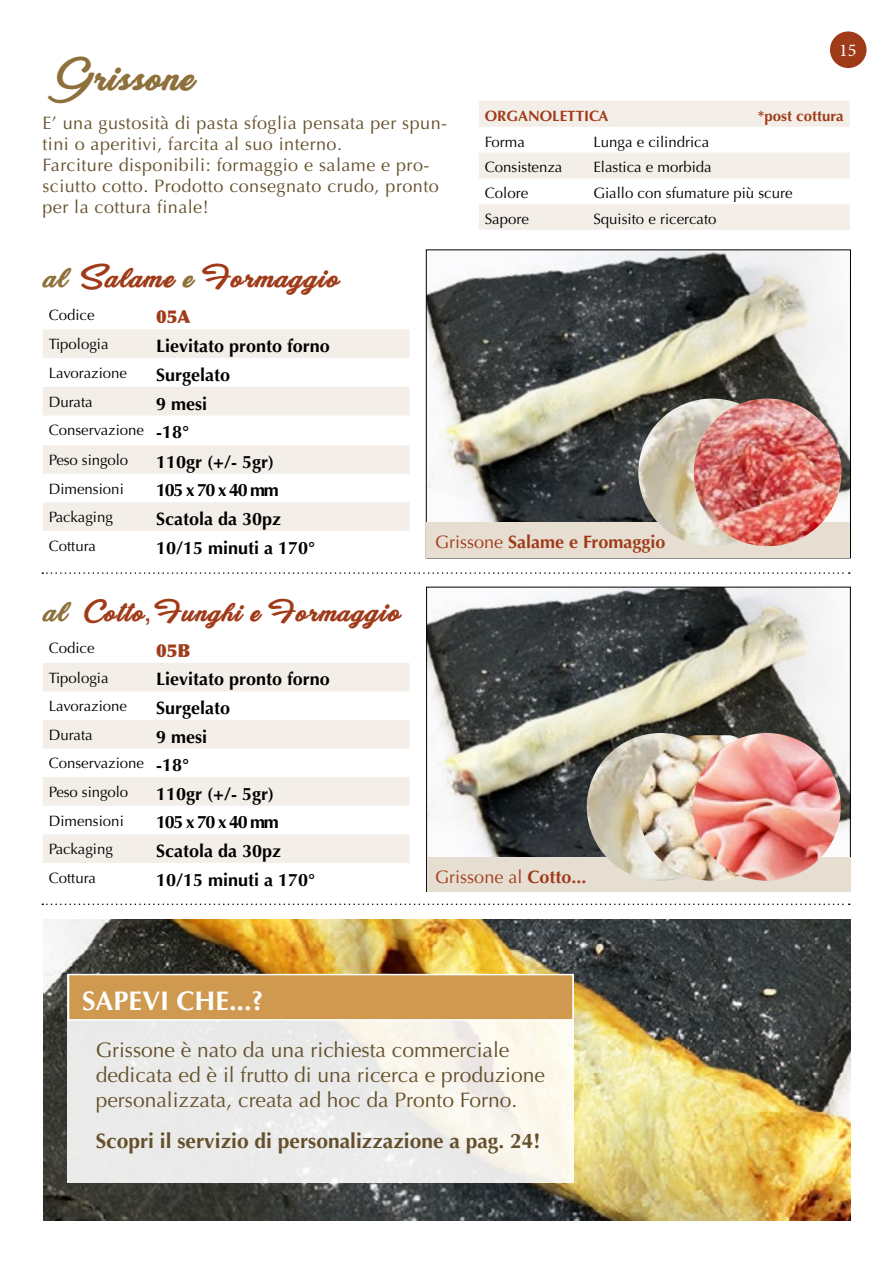
<style>
.page{position:relative;width:893px;height:1263px;background:#fff}
.page>*{position:absolute;margin:0;border:0;box-sizing:border-box;transform-origin:0 0}
.t1{font:40.5px "Eyes Wide Open Bold Personal Use";letter-spacing:.025em;color:#8e703c}
.t2{font:30px "Eyes Wide Open Bold Personal Use";letter-spacing:.05em;color:#a03b19}
.t3{font:28.5px "Eyes Wide Open Bold Personal Use";letter-spacing:.05em;color:#a03b19}
.t4{font:700 27px "Optima";color:#fff}
.t5{font:21px/25.2px "Optima";color:#64502b}
.t6{font:700 21px "Optima";color:#64502b}
.t7{font:18px/21px "Optima";letter-spacing:.025em;color:#64502b}
.t8{font:700 18px "Optima";color:#000}
.t9{font:700 18px "Optima";color:#a03b19}
.t10{font:18px "Optima";color:#a03b19}
.t11{font:900 18px "Optima";color:#a03b19}
.t12{font:18px "Minion Pro";color:#fff}
.t13{font:15px/29.7px "Optima";color:#000}
.t14{font:700 15px "Optima";color:#a03b19}
.s1{color:#8e703c}
.s2{font-weight:700;font-size:18px}
.s3{font-weight:400}
.s4{font-size:30px;color:#8e703c}
.s5{font-family:"Arial"}
.s6{font-size:30px}
.s7{font-weight:700}
</style>
<div class="page">
<svg style="left:42px;top:903px;width:808px;height:2px"></svg>
<svg style="left:479px;top:101px;width:371px;height:129px;fill:#f3eee8"></svg>
<svg style="left:43px;top:329px;width:367px;height:202px;fill:#f3eee8"></svg>
<img style="left:428px;top:252px;width:421px;height:271px">
<svg style="left:42px;top:572px;width:808px;height:2px"></svg>
<div style="left:426px;top:523px;width:424px;height:35px;background:#e7ded2"></div>
<img style="left:638px;top:398px;width:148px;height:148px;border-radius:74px">
<img style="left:694px;top:398px;width:147px;height:148px;border-radius:74px">
<img style="left:428px;top:589px;width:420px;height:268px">
<div style="left:427px;top:857px;width:423px;height:34px;background:#e7ded2"></div>
<img style="left:587px;top:733px;width:147px;height:148px;border-radius:74px">
<img style="left:638px;top:735px;width:120px;height:146px">
<img style="left:693px;top:733px;width:148px;height:148px;border-radius:74px">
<svg style="left:43px;top:663px;width:367px;height:200px;fill:#f3eee8"></svg>
<div style="left:830px;top:31px;width:36px;height:37px;background:#a03b19;border-radius:50%"></div>
<img style="left:44px;top:919px;width:807px;height:301px">
<div style="left:68px;top:974px;width:506px;height:208px;background:linear-gradient(to right,#e6e7e9,#f8f5ec)"></div>
<div style="left:69px;top:974px;width:504px;height:46px;background:#cf994f"></div>
<div style="left:68px;top:974px;width:506px;height:46px;border:2px solid #fff"></div>
<p class="t12" style="left:839px;top:38px;width:19px">15</p>
<h1 class="t1" style="left:42px;top:51px;width:151px">Grissone</h1>
<p class="t7" style="left:42px;top:113px;width:406px">E’ una gustosità di pasta sfoglia pensata per spun&shy;tini o aperitivi, farcita al suo interno.<br>Farciture disponibili: formaggio e salame e pro&shy;sciutto cotto. Prodotto consegnato crudo, pronto per la cottura finale!</p>
<p class="t14" style="left:485px;top:107px;width:125px">ORGANOLETTICA</p>
<p class="t14" style="left:758px;top:107px;width:87px">*post cottura</p>
<p class="t13" style="left:485px;top:127px;width:42px">Forma</p>
<p class="t13" style="left:593px;top:127px;width:117px">Lunga e cilindrica</p>
<p class="t13" style="left:485px;top:153px;width:79px">Consistenza</p>
<p class="t13" style="left:593px;top:153px;width:120px">Elastica e morbida</p>
<p class="t13" style="left:485px;top:178px;width:45px">Colore</p>
<p class="t13" style="left:593px;top:178px;width:201px">Giallo con sfumature più scure</p>
<p class="t13" style="left:485px;top:204px;width:46px">Sapore</p>
<p class="t13" style="left:593px;top:204px;width:125px">Squisito e ricercato</p>
<h2 class="t2" style="left:42px;top:258px;width:297px"><span class="s1">al</span> Salame <span class="s1">e</span> Formaggio</h2>
<p class="t13" style="left:49px;top:300px;width:47px">Codice</p>
<p class="t11" style="left:156px;top:306px;width:36px">05A</p>
<p class="t13" style="left:49px;top:329px;width:61px">Tipologia</p>
<p class="t8" style="left:156px;top:335px;width:175px">Lievitato pronto forno</p>
<p class="t13" style="left:49px;top:358px;width:80px">Lavorazione</p>
<p class="t8" style="left:156px;top:364px;width:76px">Surgelato</p>
<p class="t13" style="left:49px;top:387px;width:45px">Durata</p>
<p class="t8" style="left:156px;top:393px;width:53px">9 mesi</p>
<p class="t13" style="left:49px;top:416px;width:142px">Conservazione <span class="s2">-18°<br></span>Peso singolo</p>
<p class="t8" style="left:156px;top:451px;width:119px">110gr (+/- 5gr)</p>
<p class="t13" style="left:49px;top:474px;width:77px">Dimensioni</p>
<p class="t8" style="left:156px;top:480px;width:124px">105 x 70 x 40 mm</p>
<p class="t13" style="left:49px;top:502px;width:66px">Packaging</p>
<p class="t8" style="left:156px;top:508px;width:127px">Scatola da 30pz</p>
<p class="t13" style="left:49px;top:531px;width:49px">Cottura</p>
<p class="t8" style="left:156px;top:537px;width:161px">10/15 minuti a 170°</p>
<p class="t9" style="left:435px;top:532px;width:232px"><span class="s3">Grissone</span> Salame e Fromaggio</p>
<h3 class="t3" style="left:42px;top:594px;width:358px"><span class="s4">al</span> Cotto<span class="s5">,</span>Funghi e Formag<span class="s6">gio</span></h3>
<p class="t13" style="left:49px;top:634px;width:47px">Codice</p>
<p class="t11" style="left:156px;top:639px;width:36px">05B</p>
<p class="t13" style="left:49px;top:663px;width:61px">Tipologia</p>
<p class="t8" style="left:156px;top:669px;width:175px">Lievitato pronto forno</p>
<p class="t13" style="left:49px;top:691px;width:80px">Lavorazione</p>
<p class="t8" style="left:156px;top:697px;width:76px">Surgelato</p>
<p class="t13" style="left:49px;top:720px;width:45px">Durata</p>
<p class="t8" style="left:156px;top:726px;width:53px">9 mesi</p>
<p class="t13" style="left:49px;top:749px;width:142px;line-height:28.7px">Conservazione <span class="s2">-18°<br></span>Peso singolo</p>
<p class="t8" style="left:156px;top:783px;width:119px">110gr (+/- 5gr)</p>
<p class="t13" style="left:49px;top:806px;width:77px">Dimensioni</p>
<p class="t8" style="left:156px;top:812px;width:124px">105 x 70 x 40 mm</p>
<p class="t13" style="left:49px;top:834px;width:66px">Packaging</p>
<p class="t8" style="left:156px;top:840px;width:127px">Scatola da 30pz</p>
<p class="t13" style="left:49px;top:863px;width:49px">Cottura</p>
<p class="t8" style="left:156px;top:869px;width:161px">10/15 minuti a 170°</p>
<h3 class="t4" style="left:82px;top:985px;width:183px">SAPEVI CHE...?</h3>
<p class="t10" style="left:435px;top:866px;width:153px">Grissone al <span class="s7">Cotto...</span></p>
<h3 class="t5" style="left:96px;top:1037px;width:451px">Grissone è nato da una richiesta commerciale dedicata ed è il frutto di una ricerca e produzione personalizzata, creata ad hoc da Pronto Forno.</h3>
<h3 class="t6" style="left:96px;top:1128px;width:446px">Scopri il servizio di personalizzazione a pag. 24!</h3>
</div>
